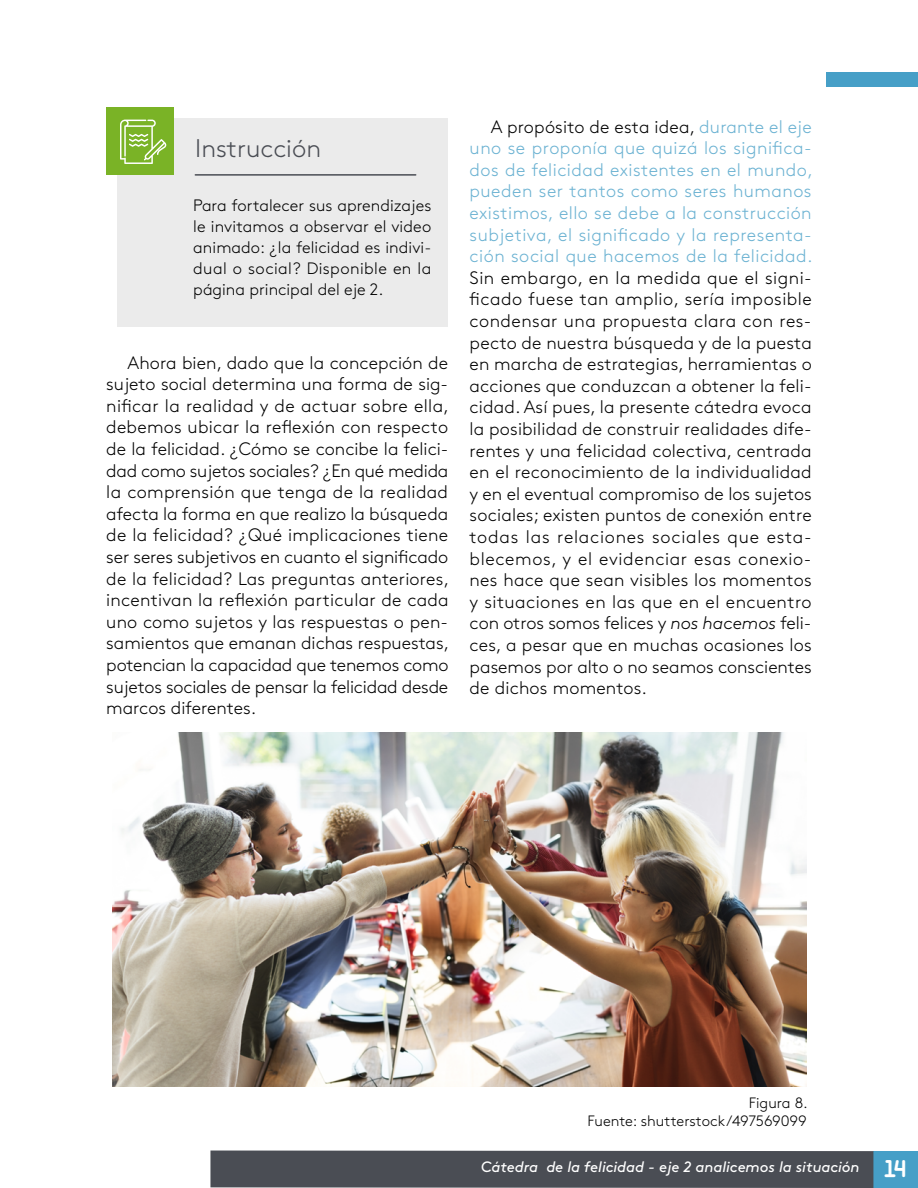
<style>
.page{position:relative;width:918px;height:1188px;background:#fff}
.page>*{position:absolute;margin:0;border:0;box-sizing:border-box;transform-origin:0 0}
.t1{font:300 25.5px "Brown Std";color:#4a4d54}
.t2{font:300 18px/21.6px "Brown Std";color:#000;text-align:justify}
.t3{font:300 18px/21.6px "Brown Std";letter-spacing:.025em;color:#6bb2d2;text-align:justify}
.t4{font:300 16.5px/21px "Brown Std";letter-spacing:.01em;color:#000;text-align:justify}
.t5{font:italic 15px "Brown Std";letter-spacing:-.005em;color:#fff}
.t6{font:300 15px/18px "Brown Std";color:#000;text-align:right}
.s1{color:#000}
.s2{font-style:italic}
.s3{font-family:"Areandina Voz";font-style:normal;font-size:24px}
</style>
<div class="page">
<div style="left:826px;top:72px;width:92px;height:15px;background:#469fc7"></div>
<div style="left:873px;top:1151px;width:45px;height:37px;background:#469fc7"></div>
<div style="left:210px;top:1151px;width:663px;height:37px;background:#4a4d54"></div>
<div style="left:117px;top:119px;width:331px;height:208px;background:#ebebeb"></div>
<div style="left:106px;top:107px;width:68px;height:68px;background:#7ab326"></div>
<hr style="left:195px;top:174px;width:221px;height:2px;background:#4a4d54">
<svg style="left:120px;top:120px;width:46px;height:44px"></svg>
<img style="left:112px;top:732px;width:695px;height:355px">
<h1 class="t1" style="left:195px;top:134px;width:127px">Instrucción</h1>
<p class="t4" style="left:193px;top:195px;width:240px">Para fortalecer sus aprendizajes le invitamos a observar el video animado: ¿la felicidad es indivi&shy;dual o social? Disponible en la página principal del eje 2.</p>
<p class="t2" style="left:106px;top:352px;width:344px;text-indent:21px">Ahora bien, dado que la concepción de sujeto social determina una forma de sig&shy;nificar la realidad y de actuar sobre ella, debemos ubicar la reflexión con respecto de la felicidad. ¿Cómo se concibe la felici&shy;dad como sujetos sociales? ¿En qué medida la comprensión que tenga de la realidad afecta la forma en que realizo la búsqueda de la felicidad? ¿Qué implicaciones tiene ser seres subjetivos en cuanto el significado de la felicidad? Las preguntas anteriores, incentivan la reflexión particular de cada uno como sujetos y las respuestas o pen&shy;samientos que emanan dichas respuestas, potencian la capacidad que tenemos como sujetos sociales de pensar la felicidad desde marcos diferentes.</p>
<p class="t3" style="left:470px;top:116px;width:345px;text-indent:21px"><span class="s1">A propósito de esta idea,</span> durante el eje uno se proponía que quizá los significa&shy;dos de felicidad existentes en el mundo, pueden ser tantos como seres humanos existimos, ello se debe a la construcción subjetiva, el significado y la representa&shy;ción social que hacemos de la felicidad.</p>
<p class="t2" style="left:470px;top:267px;width:344px">Sin embargo, en la medida que el signi&shy;ficado fuese tan amplio, sería imposible condensar una propuesta clara con res&shy;pecto de nuestra búsqueda y de la puesta en marcha de estrategias, herramientas o acciones que conduzcan a obtener la feli&shy;cidad. Así pues, la presente cátedra evoca la posibilidad de construir realidades dife&shy;rentes y una felicidad colectiva, centrada en el reconocimiento de la individualidad y en el eventual compromiso de los sujetos sociales; existen puntos de conexión entre todas las relaciones sociales que esta&shy;blecemos, y el evidenciar esas conexio&shy;nes hace que sean visibles los momentos y situaciones en las que en el encuentro con otros somos felices y <span class="s2">nos hacemos</span> feli&shy;ces, a pesar que en muchas ocasiones los pasemos por alto o no seamos conscientes de dichos momentos.</p>
<p class="t6" style="left:588px;top:1095px;width:221px">Figura 8.<br>Fuente: shutterstock/497569099</p>
<p class="t5" style="left:481px;top:1158px;width:427px">Cátedra de la felicidad - eje 2 analicemos la situación <span class="s3">14</span></p>
</div>
